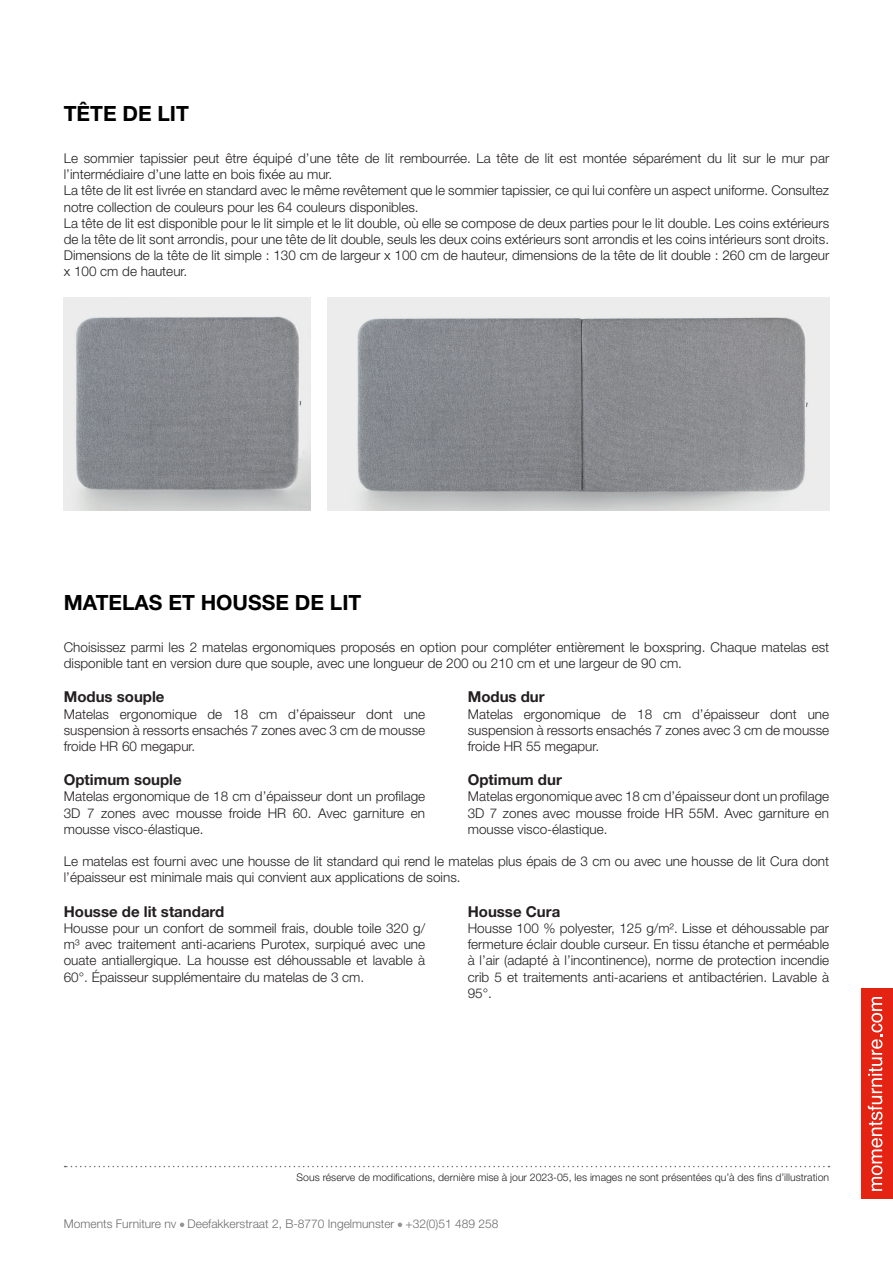
<style>
.page{position:relative;width:893px;height:1263px;background:#fff}
.page>*{position:absolute;margin:0;border:0;box-sizing:border-box;transform-origin:0 0}
.Titel{font:700 21px "Helvetica Neue LT Std";color:#000}
.gewone_tekst{font:700 15px "Helvetica Neue LT Std";color:#231f20}
.gewone_tekst-2{font:300 13.5px/16.2px "Helvetica Neue LT Std";color:#231f20}
.t1{font:300 12px "Helvetica Neue LT Std";color:#6c6d70}
.t2{font:300 10.5px "Helvetica Neue LT Std";color:#231f20}
</style>
<div class="page">
<svg style="left:180px;top:1222px;width:4px;height:5px"></svg>
<svg style="left:398px;top:1222px;width:4px;height:5px"></svg>
<div style="left:861px;top:989px;width:32px;height:210px;background:#e42313"></div>
<svg style="left:868px;top:997px;width:14px;height:194px"></svg>
<svg style="left:65px;top:1166px;width:764px;height:1px"></svg>
<img style="left:327px;top:298px;width:502px;height:212px">
<img style="left:64px;top:298px;width:246px;height:212px">
<p class="Titel" style="left:64px;top:101px;width:127px">TÊTE DE LIT</p>
<p class="gewone_tekst-2" style="left:64px;top:150px;width:767px">Le sommier tapissier peut être équipé d’une tête de lit rembourrée. La tête de lit est montée séparément du lit sur le mur par l’intermédiaire d’une latte en bois fixée au mur.</p>
<p class="gewone_tekst-2" style="left:64px;top:182px;width:767px">La tête de lit est livrée en standard avec le même revêtement que le sommier tapissier, ce qui lui confère un aspect uniforme. Consultez notre collection de couleurs pour les 64 couleurs disponibles.</p>
<p class="gewone_tekst-2" style="left:64px;top:215px;width:767px">La tête de lit est disponible pour le lit simple et le lit double, où elle se compose de deux parties pour le lit double. Les coins extérieurs de la tête de lit sont arrondis, pour une tête de lit double, seuls les deux coins extérieurs sont arrondis et les coins intérieurs sont droits.</p>
<p class="gewone_tekst-2" style="left:64px;top:247px;width:767px">Dimensions de la tête de lit simple : 130 cm de largeur x 100 cm de hauteur, dimensions de la tête de lit double : 260 cm de largeur x 100 cm de hauteur.</p>
<p class="Titel" style="left:64px;top:590px;width:299px">MATELAS ET HOUSSE DE LIT</p>
<p class="gewone_tekst-2" style="left:64px;top:639px;width:767px">Choisissez parmi les 2 matelas ergonomiques proposés en option pour compléter entièrement le boxspring. Chaque matelas est disponible tant en version dure que souple, avec une longueur de 200 ou 210 cm et une largeur de 90 cm.</p>
<p class="gewone_tekst" style="left:64px;top:688px;width:102px">Modus souple</p>
<p class="gewone_tekst-2" style="left:64px;top:705px;width:363px;text-align:justify">Matelas ergonomique de 18 cm d’épaisseur dont une suspension à ressorts ensachés 7 zones avec 3 cm de mousse froide HR 60 megapur.</p>
<p class="gewone_tekst" style="left:64px;top:771px;width:119px">Optimum souple</p>
<p class="gewone_tekst-2" style="left:64px;top:788px;width:363px;text-align:justify">Matelas ergonomique de 18 cm d’épaisseur dont un profilage 3D 7 zones avec mousse froide HR 60. Avec garniture en mousse visco-élastique.</p>
<p class="gewone_tekst" style="left:468px;top:688px;width:78px">Modus dur</p>
<p class="gewone_tekst-2" style="left:468px;top:705px;width:363px;text-align:justify">Matelas ergonomique de 18 cm d’épaisseur dont une suspension à ressorts ensachés 7 zones avec 3 cm de mousse froide HR 55 megapur.</p>
<p class="gewone_tekst" style="left:468px;top:771px;width:96px">Optimum dur</p>
<p class="gewone_tekst-2" style="left:468px;top:788px;width:363px;text-align:justify">Matelas ergonomique avec 18 cm d’épaisseur dont un profilage 3D 7 zones avec mousse froide HR 55M. Avec garniture en mousse visco-élastique.</p>
<p class="gewone_tekst-2" style="left:64px;top:853px;width:767px">Le matelas est fourni avec une housse de lit standard qui rend le matelas plus épais de 3 cm ou avec une housse de lit Cura dont l’épaisseur est minimale mais qui convient aux applications de soins.</p>
<p class="gewone_tekst" style="left:64px;top:902px;width:162px">Housse de lit standard</p>
<p class="gewone_tekst-2" style="left:64px;top:920px;width:363px;text-align:justify">Housse pour un confort de sommeil frais, double toile 320 g/ m³ avec traitement anti-acariens Purotex, surpiqué avec une ouate antiallergique. La housse est déhoussable et lavable à 60°. Épaisseur supplémentaire du matelas de 3 cm.</p>
<p class="gewone_tekst" style="left:468px;top:902px;width:94px">Housse Cura</p>
<p class="gewone_tekst-2" style="left:468px;top:920px;width:363px;text-align:justify">Housse 100 % polyester, 125 g/m². Lisse et déhoussable par fermeture éclair double curseur. En tissu étanche et perméable à l’air (adapté à l’incontinence), norme de protection incendie crib 5 et traitements anti-acariens et antibactérien. Lavable à 95°.</p>
<p class="t2" style="left:297px;top:1170px;width:534px">Sous réserve de modifications, dernière mise à jour 2023-05, les images ne sont présentées qu’à des fins d’illustration</p>
<p class="t1" style="left:64px;top:1216px;width:436px">Moments Furniture nv Deefakkerstraat 2, B-8770 Ingelmunster +32(0)51 489 258</p>
</div>
